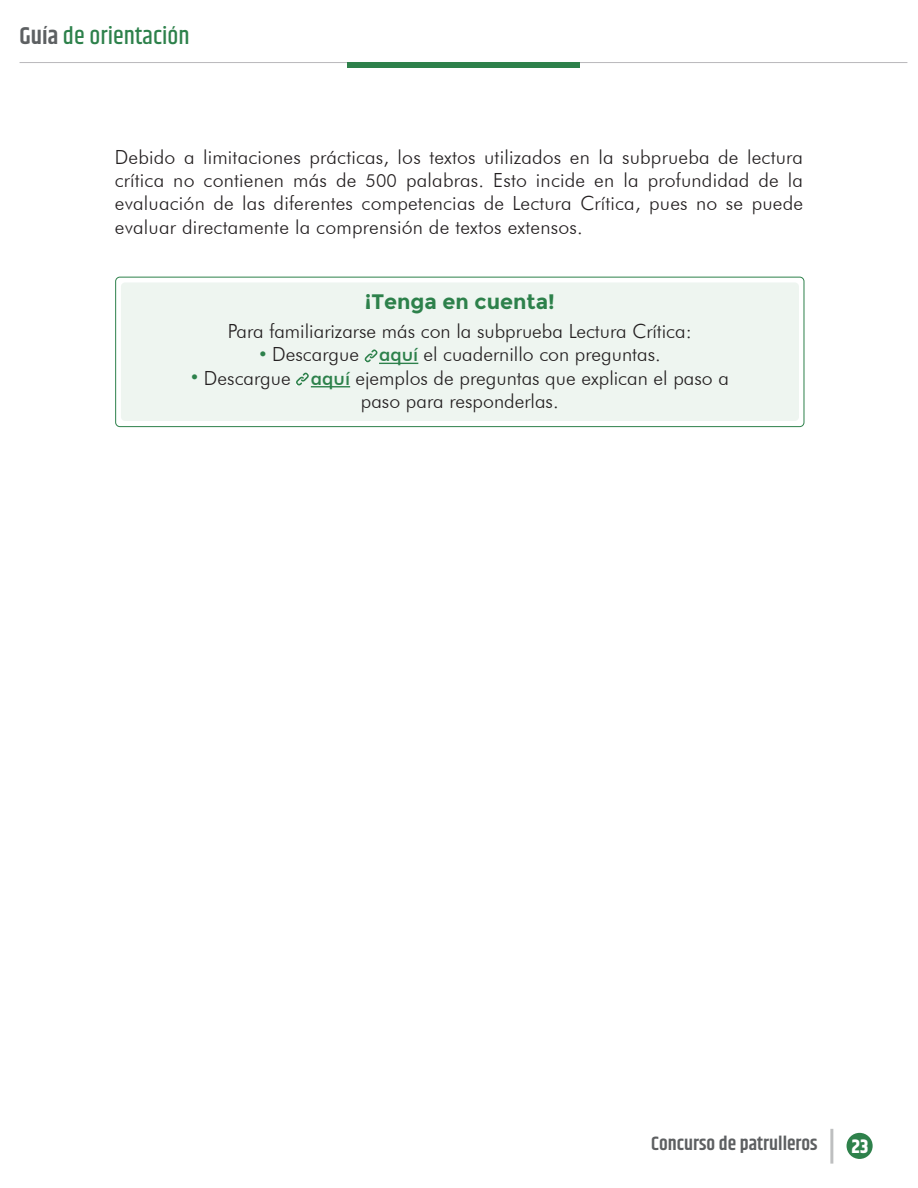
<style>
.page{position:relative;width:918px;height:1188px;background:#fff}
.page>*{position:absolute;margin:0;border:0;box-sizing:border-box;transform-origin:0 0}
.t1{font:500 24.45px "Khand";letter-spacing:.005em;color:#2d814b}
.t2{font:700 21px "Montserrat";color:#2d814b}
.t3{font:300 19.5px/23.4px "Futura BT";color:#231f20;text-align:justify}
.t4{font:600 19.5px "Khand";color:#5d5f61}
.t5{font:700 19.5px "Khand";color:#fff}
.s1{font-weight:600;color:#5d6062}
.s2{font-size:18px}
.s3{font-family:"Montserrat";font-weight:400;color:#2d814b}
.s4{font-weight:500;color:#2d814b}
</style>
<div class="page">
<hr style="left:20px;top:62px;width:887px;height:1px;background:#b9b8bb">
<div style="left:347px;top:63px;width:233px;height:5px;background:#2e814b"></div>
<hr style="left:830px;top:1129px;width:3px;height:35px;background:#5d5f61">
<div style="left:847px;top:1133px;width:26px;height:26px;background:#2e814b;border-radius:50%"></div>
<div style="left:121px;top:282px;width:678px;height:139px;background:#eef5f0;border-radius:4px"></div>
<hr style="left:379px;top:363px;width:39px;height:1px;background:#2d814b">
<hr style="left:311px;top:386px;width:39px;height:1px;background:#2d814b">
<div style="left:115px;top:277px;width:689px;height:150px;border:1px solid #2d814b;border-radius:4px"></div>
<svg style="left:365px;top:349px;width:12px;height:13px"></svg>
<svg style="left:296px;top:373px;width:13px;height:12px"></svg>
<p class="t1" style="left:20px;top:20px;width:172px"><span class="s1">Guía</span> de orientación</p>
<p class="t3" style="left:115px;top:145px;width:690px">Debido a limitaciones prácticas, los textos utilizados en la subprueba de lectura crítica no contienen más de <span class="s2">500</span> palabras. Esto incide en la profundidad de la evaluación de las diferentes competencias de Lectura Crítica, pues no se puede evaluar directamente la comprensión de textos extensos.</p>
<p class="t2" style="left:365px;top:289px;width:192px">¡Tenga en cuenta!</p>
<p class="t3" style="left:228px;top:319px;width:465px">Para familiarizarse más con la subprueba Lectura Crítica:</p>
<p class="t3" style="left:259px;top:342px;width:403px"><span class="s3">•</span> Descargue <span class="s4">aquí</span> el cuadernillo con preguntas.</p>
<p class="t3" style="left:191px;top:366px;width:540px"><span class="s3">•</span> Descargue <span class="s4">aquí</span> ejemplos de preguntas que explican el paso a</p>
<p class="t3" style="left:361px;top:389px;width:199px">paso para responderlas.</p>
<p class="t4" style="left:651px;top:1131px;width:168px">Concurso de patrulleros</p>
<p class="t5" style="left:852px;top:1132px;width:18px">23</p>
</div>
